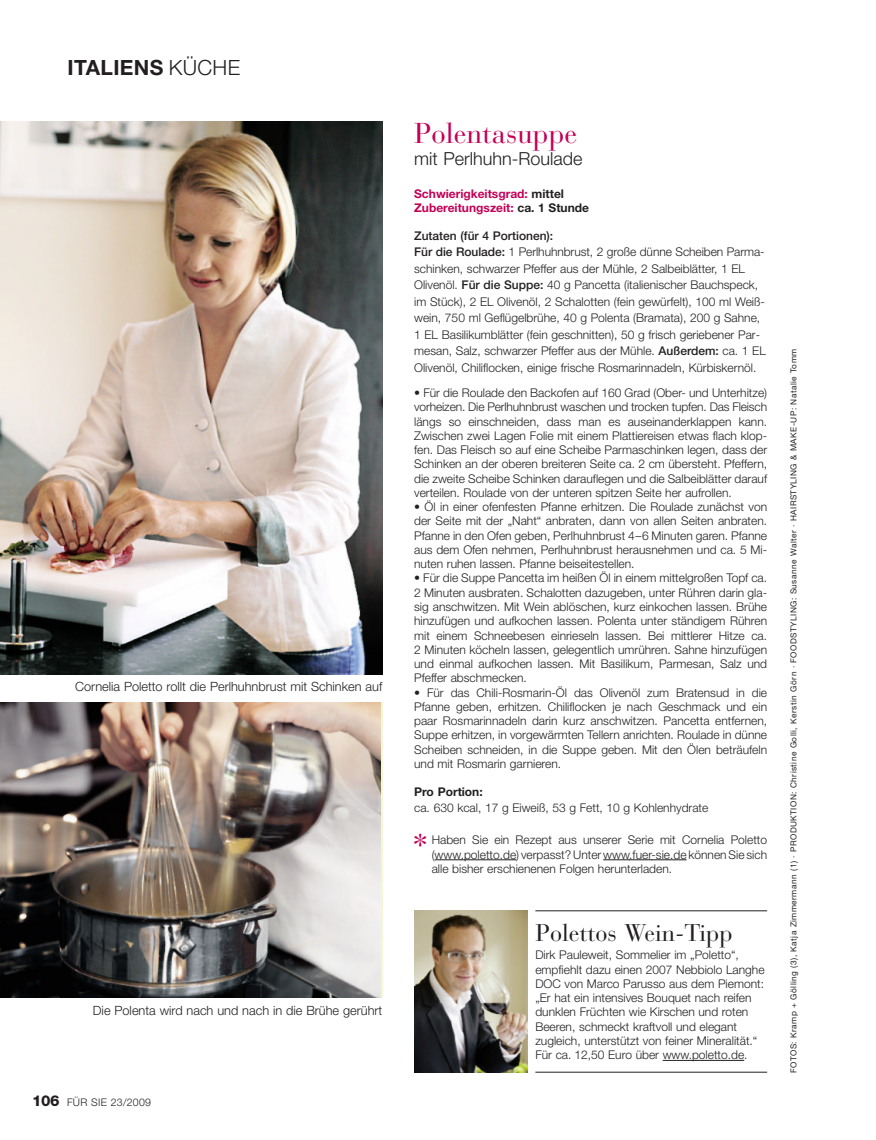
<style>
.page{position:relative;width:876px;height:1140px;background:#fff}
.page>*{position:absolute;margin:0;border:0;box-sizing:border-box;transform-origin:0 0}
.t1{font:300 31.05px "B Bodoni";color:#c30056}
.t2{font:28.5px "Bauer Bodoni CE";color:#c30056}
.t3{font:24px "Bauer Bodoni CE";color:#231f20}
.t4{font:700 21px "Helvetica Neue LT";letter-spacing:.015em;color:#231f20}
.t5{font:300 18px "Helvetica Neue LT";color:#231f20}
.t6{font:300 12.75px "Helvetica Neue LT";color:#231f20}
.t7{font:300 12px/14.2px "Helvetica Neue LT";color:#231f20;text-align:justify}
.t8{font:700 12px/14.2px "Helvetica Neue LT";color:#c30056}
.t9{font:300 10.5px "Helvetica Neue LT";letter-spacing:.03em;color:#231f20}
.t10{font:8.25px "Helvetica Neue LT";letter-spacing:.055em;color:#231f20}
.s1{font-weight:300}
.s2{font-weight:800;font-size:15px}
.s3{color:#231f20}
.s4{font-weight:500}
.s5{font-weight:700}
</style>
<div class="page">
<img style="left:0;top:121px;width:768px;height:952px">
<p class="t4" style="left:68px;top:56px;width:174px">ITALIENS <span class="s1">KÜCHE</span></p>
<p class="t6" style="left:75px;top:682px;width:309px">Cornelia Poletto rollt die Perlhuhnbrust mit Schinken auf</p>
<p class="t6" style="left:93px;top:1005px;width:291px">Die Polenta wird nach und nach in die Brühe gerührt</p>
<p class="t9" style="left:32px;top:1098px;width:120px"><span class="s2">106</span> FÜR SIE 23/2009</p>
<p class="t2" style="left:414px;top:116px;width:165px">Polentasuppe</p>
<p class="t5" style="left:414px;top:152px;width:170px">mit Perlhuhn-Roulade</p>
<p class="t8" style="left:414px;top:186px;width:176px">Schwierigkeitsgrad: <span class="s3">mittel<br></span>Zubereitungszeit: <span class="s3">ca. 1 Stunde</span></p>
<p class="t7" style="left:414px;top:228px;width:353px;line-height:16.5px;text-align:left"><span class="s4">Zutaten (für 4 Portionen):<br>Für die Roulade:</span> 1 Perlhuhnbrust, 2 große dünne Scheiben Parma&shy;schinken, schwarzer Pfeffer aus der Mühle, 2 Salbeiblätter, 1 EL Olivenöl. <span class="s4">Für die Suppe:</span> 40 g Pancetta (italienischer Bauchspeck, im Stück), 2 EL Olivenöl, 2 Schalotten (fein gewürfelt), 100 ml Weiß&shy;wein, 750 ml Geflügelbrühe, 40 g Polenta (Bramata), 200 g Sahne, 1 EL Basilikumblätter (fein geschnitten), 50 g frisch geriebener Par&shy;mesan, Salz, schwarzer Pfeffer aus der Mühle. <span class="s4">Außerdem:</span> ca. 1 EL Olivenöl, Chiliflocken, einige frische Rosmarinnadeln, Kürbiskernöl.</p>
<p class="t7" style="left:414px;top:387px;width:354px">• Für die Roulade den Backofen auf 160 Grad (Ober- und Unterhitze) vorheizen. Die Perlhuhnbrust waschen und trocken tupfen. Das Fleisch längs so einschneiden, dass man es auseinanderklappen kann.<br>Zwischen zwei Lagen Folie mit einem Plattiereisen etwas flach klop&shy;fen. Das Fleisch so auf eine Scheibe Parmaschinken legen, dass der Schinken an der oberen breiteren Seite ca. 2 cm übersteht. Pfeffern, die zweite Scheibe Schinken darauflegen und die Salbeiblätter darauf verteilen. Roulade von der unteren spitzen Seite her aufrollen.</p>
<p class="t7" style="left:414px;top:501px;width:354px">• Öl in einer ofenfesten Pfanne erhitzen. Die Roulade zunächst von der Seite mit der „Naht“ anbraten, dann von allen Seiten anbraten.<br>Pfanne in den Ofen geben, Perlhuhnbrust 4–6 Minuten garen. Pfanne aus dem Ofen nehmen, Perlhuhnbrust herausnehmen und ca. 5 Mi&shy;nuten ruhen lassen. Pfanne beiseitestellen.</p>
<p class="t7" style="left:414px;top:572px;width:354px">• Für die Suppe Pancetta im heißen Öl in einem mittelgroßen Topf ca.<br>2 Minuten ausbraten. Schalotten dazugeben, unter Rühren darin gla&shy;sig anschwitzen. Mit Wein ablöschen, kurz einkochen lassen. Brühe hinzufügen und aufkochen lassen. Polenta unter ständigem Rühren mit einem Schneebesen einrieseln lassen. Bei mittlerer Hitze ca.<br>2 Minuten köcheln lassen, gelegentlich umrühren. Sahne hinzufügen und einmal aufkochen lassen. Mit Basilikum, Parmesan, Salz und Pfeffer abschmecken.</p>
<p class="t7" style="left:414px;top:686px;width:354px">• Für das Chili-Rosmarin-Öl das Olivenöl zum Bratensud in die Pfanne geben, erhitzen. Chiliflocken je nach Geschmack und ein paar Rosmarinnadeln darin kurz anschwitzen. Pancetta entfernen, Suppe erhitzen, in vorgewärmten Tellern anrichten. Roulade in dünne Scheiben schneiden, in die Suppe geben. Mit den Ölen beträufeln und mit Rosmarin garnieren.</p>
<p class="t7" style="left:414px;top:784px;width:296px;line-height:16.5px"><span class="s5">Pro Portion:<br></span>ca. 630 kcal, 17 g Eiweiß, 53 g Fett, 10 g Kohlenhydrate</p>
<p class="t7" style="left:432px;top:834px;width:337px">Haben Sie ein Rezept aus unserer Serie mit Cornelia Poletto (www.poletto.de) verpasst? Unter www.fuer-sie.de können Sie sich alle bisher erschienenen Folgen herunterladen.</p>
<p class="t1" style="left:413px;top:826px;width:15px">*</p>
<p class="t3" style="left:535px;top:918px;width:199px">Polettos Wein-Tipp</p>
<p class="t7" style="left:535px;top:949px;width:231px;text-align:left">Dirk Pauleweit, Sommelier im „Poletto“, empfiehlt dazu einen 2007 Nebbiolo Langhe DOC von Marco Parusso aus dem Piemont: „Er hat ein intensives Bouquet nach reifen dunklen Früchten wie Kirschen und roten Beeren, schmeckt kraftvoll und elegant zugleich, unterstützt von feiner Mineralität.“ Für ca. 12,50 Euro über www.poletto.de.</p>
<p class="t10" style="left:789px;top:1073px;width:726px;rotate:-90deg">FOTOS: Kramp + Gölling (3), Katja Zimmermann (1) · PRODUKTION: Christine Golli, Kerstin Görn · FOODSTYLING: Susanne Walter · HAIRSTYLING &amp; MAKE-UP: Natalie Tomm</p>
</div>
